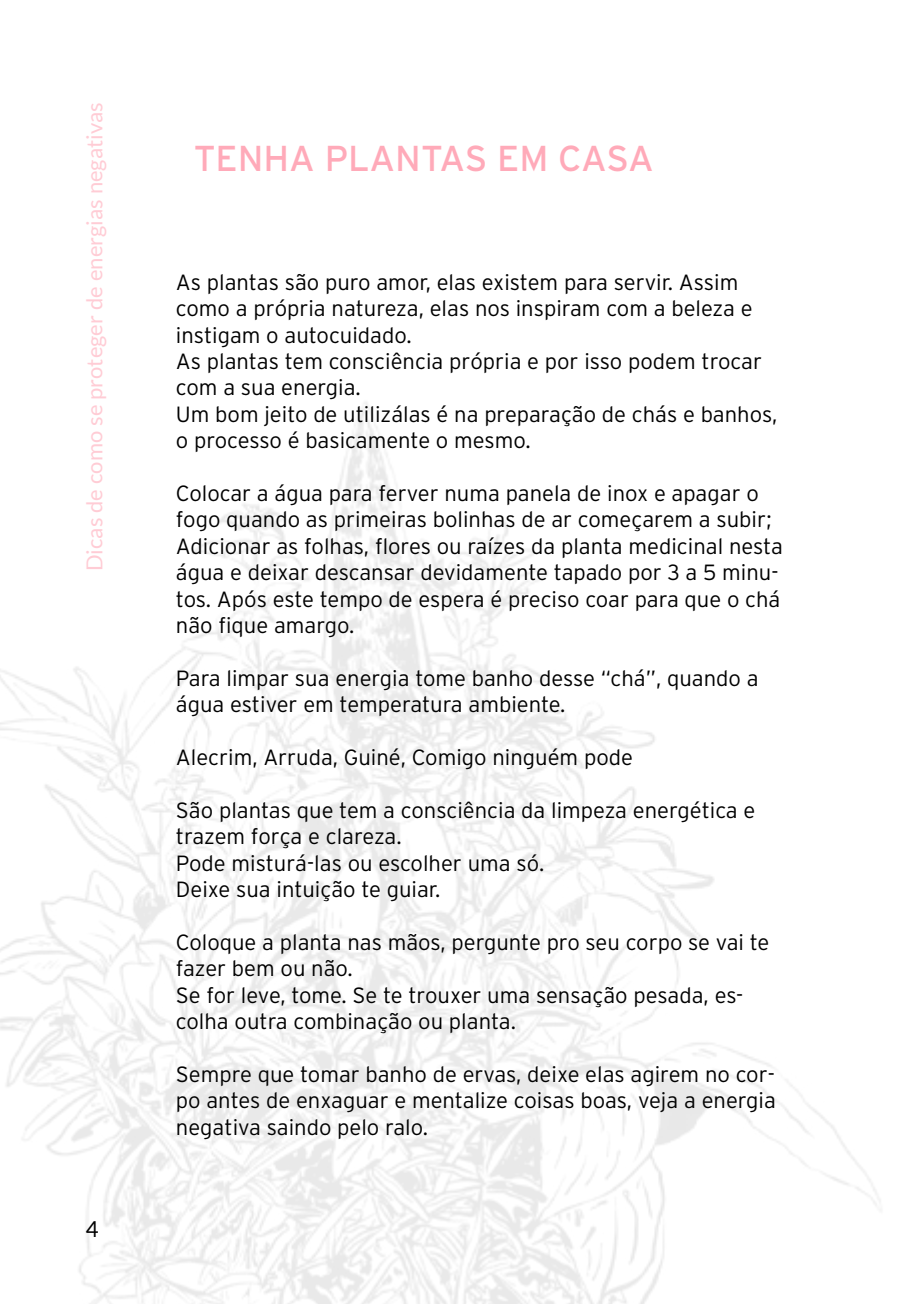
<style>
.page{position:relative;width:908px;height:1304px;background:#fff}
.page>*{position:absolute;margin:0;border:0;box-sizing:border-box;transform-origin:0 0}
.t1{font:36px "Interstate";color:#ffaab9}
.t2{font:300 22px/26.4px "Interstate";color:#000}
.t3{font:22px "Lato";color:#ffccd5}
.t4{font:22px "Lato";color:#000}
</style>
<div class="page">
<img style="left:0;top:402px;width:880px;height:902px">
<p class="t3" style="left:82px;top:571px;width:470px;rotate:-90deg">Dicas de como se proteger de energias negativas</p>
<p class="t4" style="left:86px;top:1216px;width:14px">4</p>
<h1 class="t1" style="left:194px;top:136px;width:461px">TENHA PLANTAS EM CASA</h1>
<p class="t2" style="left:176px;top:269px;width:602px">As plantas são puro amor, elas existem para servir. Assim como a própria natureza, elas nos inspiram com a beleza e instigam o autocuidado.<br>As plantas tem consciência própria e por isso podem trocar com a sua energia.<br>Um bom jeito de utilizálas é na preparação de chás e banhos, o processo é basicamente o mesmo.</p>
<p class="t2" style="left:176px;top:480px;width:608px">Colocar a água para ferver numa panela de inox e apagar o fogo quando as primeiras bolinhas de ar começarem a subir; Adicionar as folhas, flores ou raízes da planta medicinal nesta água e deixar descansar devidamente tapado por 3 a 5 minu&shy;tos. Após este tempo de espera é preciso coar para que o chá não fique amargo.</p>
<p class="t2" style="left:176px;top:665px;width:584px">Para limpar sua energia tome banho desse “chá”, quando a água estiver em temperatura ambiente.</p>
<p class="t2" style="left:176px;top:744px;width:458px">Alecrim, Arruda, Guiné, Comigo ninguém pode</p>
<p class="t2" style="left:176px;top:797px;width:580px">São plantas que tem a consciência da limpeza energética e trazem força e clareza.<br>Pode misturá-las ou escolher uma só.<br>Deixe sua intuição te guiar.</p>
<p class="t2" style="left:176px;top:929px;width:595px">Coloque a planta nas mãos, pergunte pro seu corpo se vai te fazer bem ou não.<br>Se for leve, tome. Se te trouxer uma sensação pesada, es&shy;colha outra combinação ou planta.</p>
<p class="t2" style="left:176px;top:1061px;width:601px;text-align:justify">Sempre que tomar banho de ervas, deixe elas agirem no cor&shy;po antes de enxaguar e mentalize coisas boas, veja a energia negativa saindo pelo ralo.</p>
</div>
